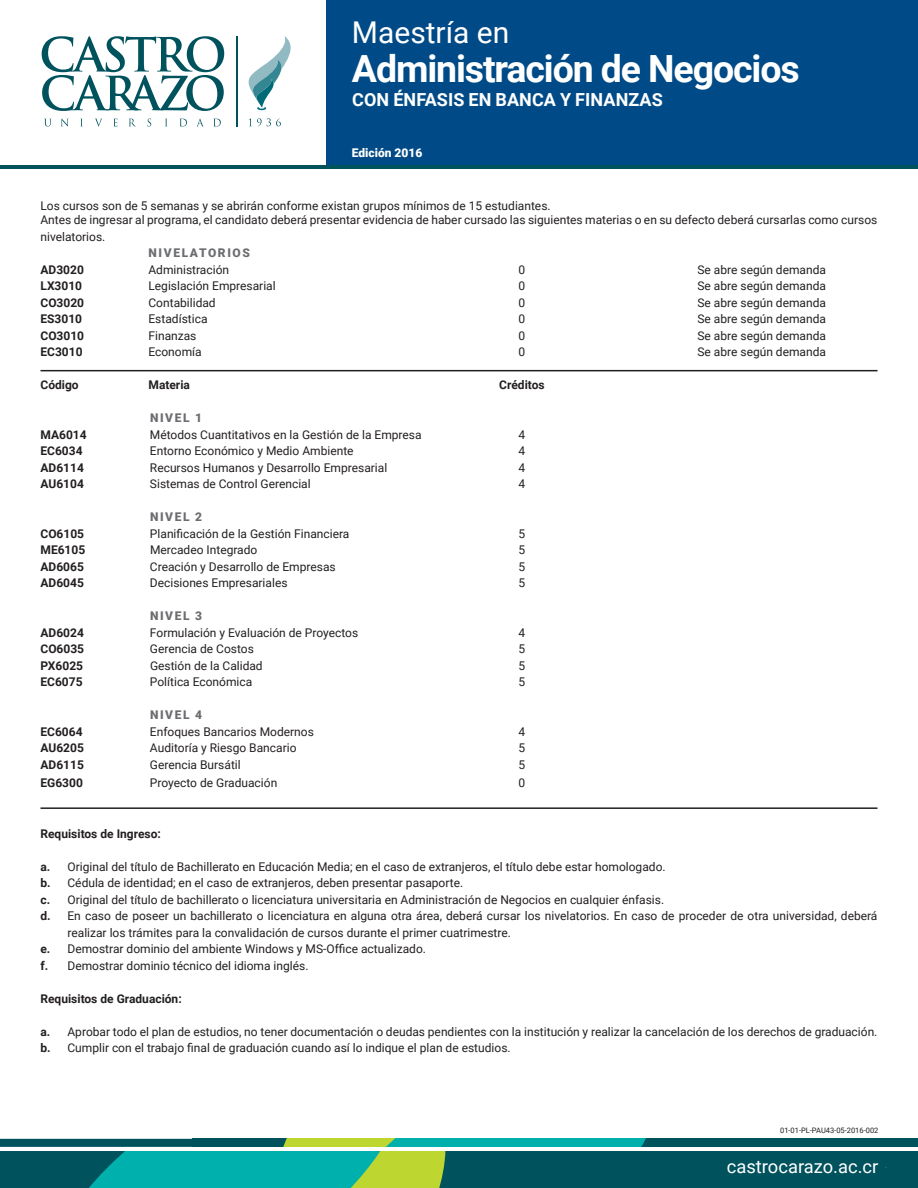
<style>
.page{position:relative;width:918px;height:1188px;background:#fff}
.page>*{position:absolute;margin:0;border:0;box-sizing:border-box;transform-origin:0 0}
.Plain_Text{font:700 37.5px "Roboto";letter-spacing:-.03em;color:#fff}
.t1{font:30px "Roboto";color:#fff}
.t2{font:18.3px "Roboto";color:#fff}
.Plain_Text-2{font:700 18px "Roboto";letter-spacing:.005em;color:#fff}
.Plain_Text-3{font:12px/16.5px "Roboto";color:#231f20}
.Plain_Text-4{font:700 12px "Roboto";color:#231f20}
.Plain_Text-5{font:900 12px "Roboto";letter-spacing:.135em;color:#6c6d70}
.t3{font:900 12px "Roboto";color:#fff}
.t4{font:7.5px "Roboto";color:#231f20}
.s1{font-weight:700}
</style>
<div class="page">
<hr style="left:0;top:165px;width:918px;height:3px;background:#00525d">
<hr style="left:236px;top:36px;width:1px;height:90px;background:#00525d">
<svg style="left:42px;top:36px;width:182px;height:75px"></svg>
<svg style="left:44px;top:119px;width:7px;height:7px"></svg>
<svg style="left:61px;top:119px;width:7px;height:7px"></svg>
<svg style="left:95px;top:119px;width:7px;height:8px"></svg>
<svg style="left:114px;top:119px;width:4px;height:7px"></svg>
<svg style="left:129px;top:119px;width:6px;height:7px"></svg>
<svg style="left:147px;top:119px;width:4px;height:7px"></svg>
<svg style="left:165px;top:119px;width:2px;height:7px"></svg>
<svg style="left:180px;top:119px;width:7px;height:7px"></svg>
<svg style="left:197px;top:119px;width:6px;height:7px"></svg>
<svg style="left:214px;top:119px;width:7px;height:7px"></svg>
<svg style="left:249px;top:118px;width:32px;height:8px"></svg>
<svg style="left:248px;top:36px;width:43px;height:74px"></svg>
<div style="left:0;top:1151px;width:918px;height:37px;background:#00525d"></div>
<div style="left:193px;top:1139px;width:725px;height:8px;background:#00525d"></div>
<svg style="left:0;top:1139px;width:646px;height:49px"></svg>
<div style="left:326px;top:0;width:592px;height:165px;background:#004b87"></div>
<hr style="left:40px;top:807px;width:838px;height:2px;background:#231f20">
<hr style="left:40px;top:370px;width:838px;height:1px;background:#231f20">
<p class="t1" style="left:352px;top:11px;width:159px">Maestría en</p>
<p class="Plain_Text" style="left:352px;top:42px;width:449px">Administración de Negocios</p>
<p class="Plain_Text-2" style="left:352px;top:87px;width:312px">CON ÉNFASIS EN BANCA Y FINANZAS</p>
<p class="t3" style="left:352px;top:145px;width:72px">Edición 2016</p>
<p class="Plain_Text-3" style="left:40px;top:197px;width:512px">Los cursos son de 5 semanas y se abrirán conforme existan grupos mínimos de 15 estudiantes.</p>
<p class="Plain_Text-3" style="left:40px;top:211px;width:838px">Antes de ingresar al programa, el candidato deberá presentar evidencia de haber cursado las siguientes materias o en su defecto deberá cursarlas como cursos nivelatorios.</p>
<p class="Plain_Text-5" style="left:148px;top:244px;width:103px">NIVELATORIOS</p>
<p class="Plain_Text-4" style="left:40px;top:261px;width:45px">AD3020</p>
<p class="Plain_Text-3" style="left:148px;top:261px;width:82px">Administración</p>
<p class="Plain_Text-3" style="left:519px;top:261px;width:8px">0</p>
<p class="Plain_Text-3" style="left:697px;top:261px;width:130px">Se abre según demanda</p>
<p class="Plain_Text-4" style="left:40px;top:277px;width:43px">LX3010</p>
<p class="Plain_Text-3" style="left:148px;top:277px;width:129px">Legislación Empresarial</p>
<p class="Plain_Text-3" style="left:519px;top:277px;width:8px">0</p>
<p class="Plain_Text-3" style="left:697px;top:277px;width:130px">Se abre según demanda</p>
<p class="Plain_Text-4" style="left:40px;top:294px;width:45px">CO3020</p>
<p class="Plain_Text-3" style="left:148px;top:294px;width:69px">Contabilidad</p>
<p class="Plain_Text-3" style="left:519px;top:294px;width:8px">0</p>
<p class="Plain_Text-3" style="left:697px;top:294px;width:130px">Se abre según demanda</p>
<p class="Plain_Text-4" style="left:40px;top:310px;width:43px">ES3010</p>
<p class="Plain_Text-3" style="left:149px;top:310px;width:61px">Estadística</p>
<p class="Plain_Text-3" style="left:519px;top:310px;width:8px">0</p>
<p class="Plain_Text-3" style="left:698px;top:310px;width:130px">Se abre según demanda</p>
<p class="Plain_Text-4" style="left:40px;top:327px;width:45px">CO3010</p>
<p class="Plain_Text-3" style="left:148px;top:327px;width:49px">Finanzas</p>
<p class="Plain_Text-3" style="left:519px;top:327px;width:8px">0</p>
<p class="Plain_Text-3" style="left:697px;top:327px;width:130px">Se abre según demanda</p>
<p class="Plain_Text-4" style="left:40px;top:343px;width:44px">EC3010</p>
<p class="Plain_Text-3" style="left:148px;top:343px;width:55px">Economía</p>
<p class="Plain_Text-3" style="left:519px;top:343px;width:8px">0</p>
<p class="Plain_Text-3" style="left:697px;top:343px;width:130px">Se abre según demanda</p>
<p class="Plain_Text-4" style="left:40px;top:376px;width:40px">Código</p>
<p class="Plain_Text-4" style="left:148px;top:376px;width:43px">Materia</p>
<p class="Plain_Text-4" style="left:499px;top:376px;width:47px">Créditos</p>
<p class="Plain_Text-5" style="left:150px;top:409px;width:54px">NIVEL 1</p>
<p class="Plain_Text-4" style="left:40px;top:426px;width:48px">MA6014</p>
<p class="Plain_Text-3" style="left:150px;top:426px;width:273px">Métodos Cuantitativos en la Gestión de la Empresa</p>
<p class="Plain_Text-3" style="left:519px;top:426px;width:8px">4</p>
<p class="Plain_Text-4" style="left:40px;top:442px;width:44px">EC6034</p>
<p class="Plain_Text-3" style="left:150px;top:442px;width:205px">Entorno Económico y Medio Ambiente</p>
<p class="Plain_Text-3" style="left:519px;top:442px;width:8px">4</p>
<p class="Plain_Text-4" style="left:40px;top:459px;width:45px">AD6114</p>
<p class="Plain_Text-3" style="left:150px;top:459px;width:239px">Recursos Humanos y Desarrollo Empresarial</p>
<p class="Plain_Text-3" style="left:519px;top:459px;width:8px">4</p>
<p class="Plain_Text-4" style="left:40px;top:475px;width:45px">AU6104</p>
<p class="Plain_Text-3" style="left:150px;top:475px;width:162px">Sistemas de Control Gerencial</p>
<p class="Plain_Text-3" style="left:519px;top:475px;width:8px">4</p>
<p class="Plain_Text-5" style="left:150px;top:508px;width:54px">NIVEL 2</p>
<p class="Plain_Text-4" style="left:40px;top:525px;width:45px">CO6105</p>
<p class="Plain_Text-3" style="left:150px;top:525px;width:201px">Planificación de la Gestión Financiera</p>
<p class="Plain_Text-3" style="left:519px;top:525px;width:8px">5</p>
<p class="Plain_Text-4" style="left:40px;top:541px;width:46px">ME6105</p>
<p class="Plain_Text-3" style="left:150px;top:541px;width:109px">Mercadeo Integrado</p>
<p class="Plain_Text-3" style="left:519px;top:541px;width:8px">5</p>
<p class="Plain_Text-4" style="left:40px;top:558px;width:45px">AD6065</p>
<p class="Plain_Text-3" style="left:150px;top:558px;width:187px">Creación y Desarrollo de Empresas</p>
<p class="Plain_Text-3" style="left:519px;top:558px;width:8px">5</p>
<p class="Plain_Text-4" style="left:40px;top:574px;width:45px">AD6045</p>
<p class="Plain_Text-3" style="left:150px;top:574px;width:139px">Decisiones Empresariales</p>
<p class="Plain_Text-3" style="left:519px;top:574px;width:8px">5</p>
<p class="Plain_Text-5" style="left:150px;top:607px;width:54px">NIVEL 3</p>
<p class="Plain_Text-4" style="left:40px;top:624px;width:45px">AD6024</p>
<p class="Plain_Text-3" style="left:150px;top:624px;width:210px">Formulación y Evaluación de Proyectos</p>
<p class="Plain_Text-3" style="left:519px;top:624px;width:8px">4</p>
<p class="Plain_Text-4" style="left:40px;top:640px;width:45px">CO6035</p>
<p class="Plain_Text-3" style="left:150px;top:640px;width:105px">Gerencia de Costos</p>
<p class="Plain_Text-3" style="left:519px;top:640px;width:8px">5</p>
<p class="Plain_Text-4" style="left:40px;top:657px;width:44px">PX6025</p>
<p class="Plain_Text-3" style="left:150px;top:657px;width:114px">Gestión de la Calidad</p>
<p class="Plain_Text-3" style="left:519px;top:657px;width:8px">5</p>
<p class="Plain_Text-4" style="left:40px;top:673px;width:44px">EC6075</p>
<p class="Plain_Text-3" style="left:150px;top:673px;width:104px">Política Económica</p>
<p class="Plain_Text-3" style="left:519px;top:673px;width:8px">5</p>
<p class="Plain_Text-5" style="left:150px;top:706px;width:54px">NIVEL 4</p>
<p class="Plain_Text-4" style="left:40px;top:723px;width:44px">EC6064</p>
<p class="Plain_Text-3" style="left:150px;top:723px;width:165px">Enfoques Bancarios Modernos</p>
<p class="Plain_Text-3" style="left:519px;top:723px;width:8px">4</p>
<p class="Plain_Text-4" style="left:40px;top:739px;width:45px">AU6205</p>
<p class="Plain_Text-3" style="left:150px;top:739px;width:148px">Auditoría y Riesgo Bancario</p>
<p class="Plain_Text-3" style="left:519px;top:739px;width:8px">5</p>
<p class="Plain_Text-4" style="left:40px;top:756px;width:45px">AD6115</p>
<p class="Plain_Text-3" style="left:150px;top:756px;width:92px">Gerencia Bursátil</p>
<p class="Plain_Text-3" style="left:519px;top:756px;width:8px">5</p>
<p class="Plain_Text-4" style="left:40px;top:774px;width:44px">EG6300</p>
<p class="Plain_Text-3" style="left:150px;top:774px;width:129px">Proyecto de Graduación</p>
<p class="Plain_Text-3" style="left:519px;top:774px;width:8px">0</p>
<p class="Plain_Text-4" style="left:40px;top:825px;width:122px">Requisitos de Ingreso:</p>
<p class="Plain_Text-3" style="left:40px;top:858px;width:627px"><span class="s1">a.</span> Original del título de Bachillerato en Educación Media; en el caso de extranjeros, el título debe estar homologado.</p>
<p class="Plain_Text-3" style="left:40px;top:874px;width:424px"><span class="s1">b.</span> Cédula de identidad; en el caso de extranjeros, deben presentar pasaporte.</p>
<p class="Plain_Text-3" style="left:40px;top:891px;width:625px"><span class="s1">c.</span> Original del título de bachillerato o licenciatura universitaria en Administración de Negocios en cualquier énfasis.</p>
<p class="Plain_Text-3" style="left:68px;top:907px;width:811px;text-indent:-27px"><span class="s1">d.</span> En caso de poseer un bachillerato o licenciatura en alguna otra área, deberá cursar los nivelatorios. En caso de proceder de otra universidad, deberá realizar los trámites para la convalidación de cursos durante el primer cuatrimestre.</p>
<p class="Plain_Text-3" style="left:40px;top:940px;width:387px"><span class="s1">e.</span> Demostrar dominio del ambiente Windows y MS-Office actualizado.</p>
<p class="Plain_Text-3" style="left:40px;top:957px;width:270px"><span class="s1">f.</span> Demostrar dominio técnico del idioma inglés.</p>
<p class="Plain_Text-4" style="left:40px;top:990px;width:143px">Requisitos de Graduación:</p>
<p class="Plain_Text-3" style="left:40px;top:1023px;width:838px"><span class="s1">a.</span> Aprobar todo el plan de estudios, no tener documentación o deudas pendientes con la institución y realizar la cancelación de los derechos de graduación.</p>
<p class="Plain_Text-3" style="left:40px;top:1039px;width:472px"><span class="s1">b.</span> Cumplir con el trabajo final de graduación cuando así lo indique el plan de estudios.</p>
<p class="t4" style="left:780px;top:1126px;width:100px">01-01-PL-PAU43-05-2016-002</p>
<p class="t2" style="left:727px;top:1154px;width:153px">castrocarazo.ac.cr</p>
</div>
